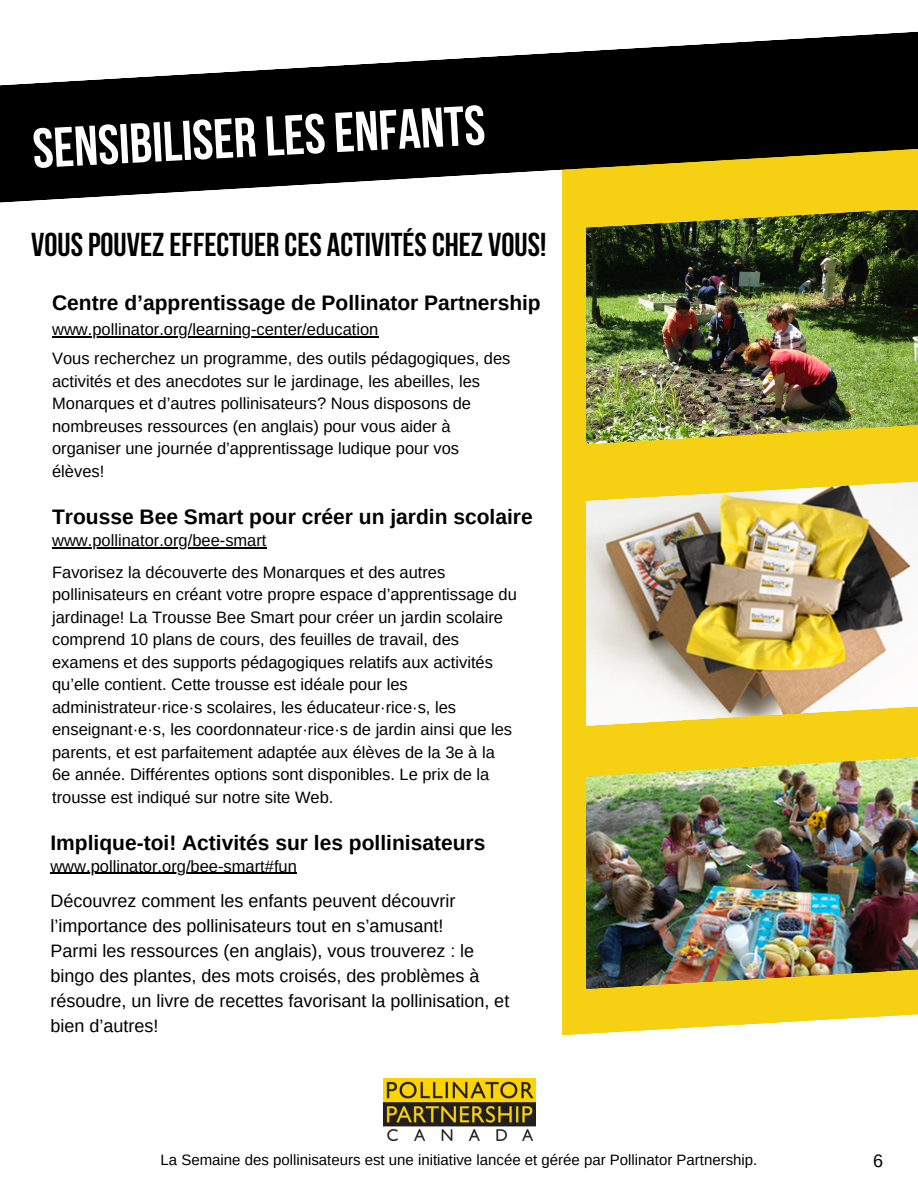
<style>
.page{position:relative;width:918px;height:1188px;background:#fff}
.page>*{position:absolute;margin:0;border:0;box-sizing:border-box;transform-origin:0 0}
.t1{font:700 55.95px "Bebas Neue";color:#fff}
.t2{font:700 33px "Bebas Neue";color:#000}
.t3{font:700 21px "Arimo";color:#000}
.t4{font:18px/25.2px "Arimo";color:#000}
.t5{font:16.5px/22.5px "Arimo";color:#000}
.t6{font:15px "Arimo";color:#000}
</style>
<div class="page">
<div style="left:562px;top:124px;width:356px;height:918px;background:#f6d013"></div>
<svg style="left:0;top:31px;width:918px;height:172px;fill:#000"></svg>
<img style="left:587px;top:778px;width:331px;height:186px">
<img style="left:587px;top:502px;width:331px;height:199px">
<svg style="left:586px;top:701px;width:332px;height:77px"></svg>
<img style="left:587px;top:229px;width:331px;height:191px">
<svg style="left:562px;top:154px;width:356px;height:75px"></svg>
<img style="left:586px;top:420px;width:332px;height:82px">
<img style="left:562px;top:964px;width:356px;height:78px">
<hr style="left:52px;top:337px;width:326px;height:1px;background:#000">
<hr style="left:52px;top:547px;width:215px;height:1px;background:#000">
<hr style="left:50px;top:873px;width:247px;height:1px;background:#000">
<img style="left:383px;top:1079px;width:152px;height:62px">
<h1 class="t1" style="left:31px;top:126px;width:455px;rotate:-3deg">SENSIBILISER LESENFANTS</h1>
<h2 class="t2" style="left:31px;top:231px;width:517px">VOUSPOUVEZEFFECTUER CES ACTIVITÉSCHEZ VOUS!</h2>
<p class="t3" style="left:52px;top:291px;width:490px">Centre d’apprentissage de Pollinator Partnership</p>
<p class="t5" style="left:52px;top:319px;width:328px">www.pollinator.org/learning-center/education</p>
<p class="t5" style="left:52px;top:347px;width:460px">Vous recherchez un programme, des outils pédagogiques, des activités et des anecdotes sur le jardinage, les abeilles, les Monarques et d’autres pollinisateurs? Nous disposons de nombreuses ressources (en anglais) pour vous aider à organiser une journée d’apprentissage ludique pour vos élèves!</p>
<p class="t3" style="left:52px;top:505px;width:482px">Trousse Bee Smart pour créer un jardin scolaire</p>
<p class="t5" style="left:52px;top:529px;width:216px">www.pollinator.org/bee-smart</p>
<p class="t5" style="left:52px;top:561px;width:466px">Favorisez la découverte des Monarques et des autres pollinisateurs en créant votre propre espace d’apprentissage du jardinage! La Trousse Bee Smart pour créer un jardin scolaire comprend 10 plans de cours, des feuilles de travail, des examens et des supports pédagogiques relatifs aux activités qu’elle contient. Cette trousse est idéale pour les administrateur·rice·s scolaires, les éducateur·rice·s, les enseignant·e·s, les coordonnateur·rice·s de jardin ainsi que les parents, et est parfaitement adaptée aux élèves de la 3e à la 6e année. Différentes options sont disponibles. Le prix de la trousse est indiqué sur notre site Web.</p>
<p class="t3" style="left:50px;top:831px;width:437px">Implique-toi! Activités sur les pollinisateurs</p>
<p class="t5" style="left:50px;top:855px;width:248px">www.pollinator.org/bee-smart#fun</p>
<p class="t4" style="left:50px;top:888px;width:460px">Découvrez comment les enfants peuvent découvrir l’importance des pollinisateurs tout en s’amusant!<br>Parmi les ressources (en anglais), vous trouverez : le bingo des plantes, des mots croisés, des problèmes à résoudre, un livre de recettes favorisant la pollinisation, et bien d’autres!</p>
<p class="t6" style="left:161px;top:1151px;width:598px">La Semaine des pollinisateurs est une initiative lancée et gérée par Pollinator Partnership.</p>
<p class="t4" style="left:873px;top:1148px;width:12px">6</p>
</div>
